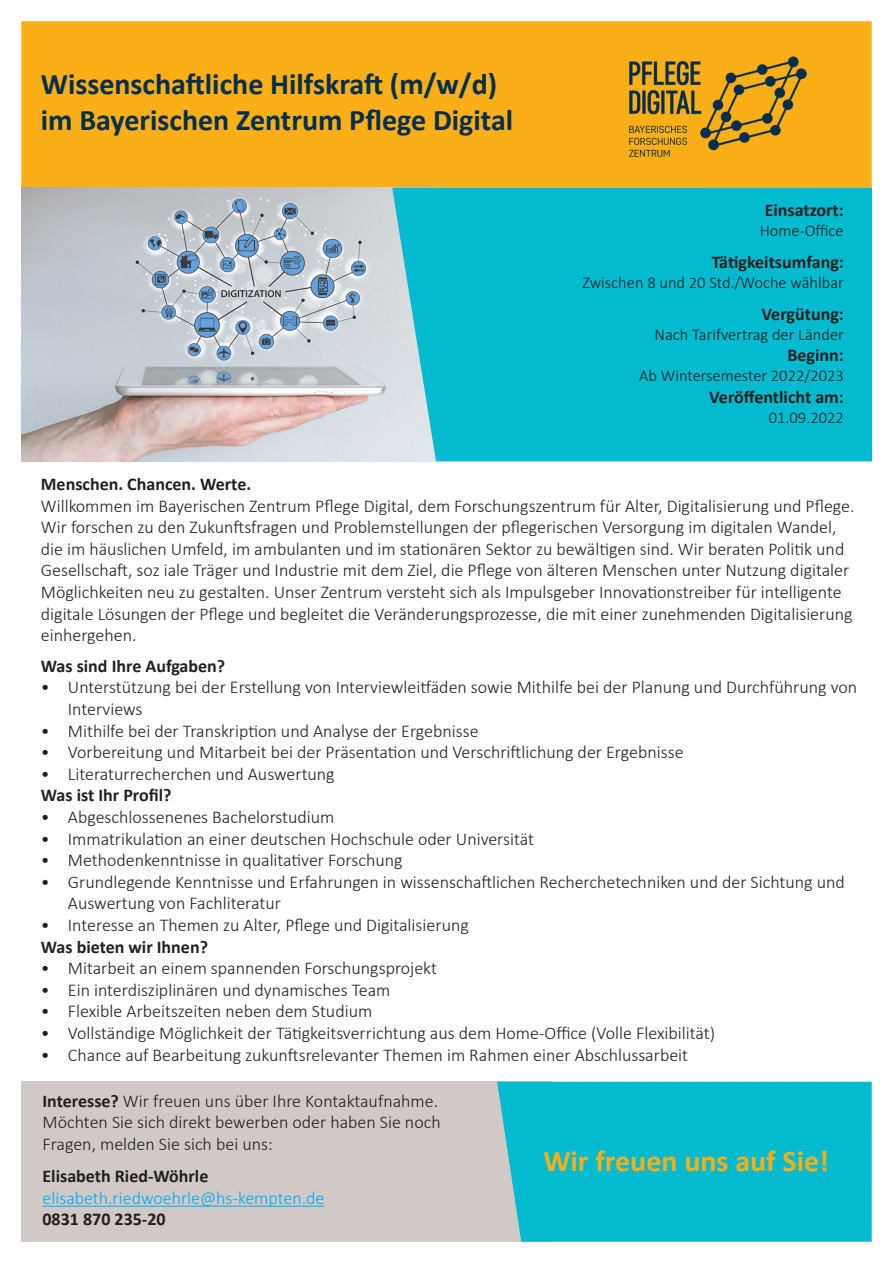
<style>
.page{position:relative;width:893px;height:1263px;background:#fff}
.page>*{position:absolute;margin:0;border:0;box-sizing:border-box;transform-origin:0 0}
.t1{font:700 30px "Calibri";color:#002e4f}
.t2{font:700 30px "Calibri";color:#faaf18}
.t3{font:300 18px/21.6px "Calibri";color:#231f20}
.t4{font:700 18px "Calibri";color:#231f20}
.t5{font:300 18px "Calibri";color:#00aeef}
.t6{font:300 16.5px "Calibri";color:#231f20}
.s1{font-weight:700}
</style>
<div class="page">
<div style="left:21px;top:21px;width:851px;height:167px;background:#faaf18"></div>
<img style="left:578px;top:21px;width:280px;height:167px">
<div style="left:21px;top:1082px;width:531px;height:160px;background:#d0c9c7"></div>
<hr style="left:43px;top:1206px;width:281px;height:1px;background:#00aeef">
<div style="left:497px;top:1082px;width:375px;height:160px;background:#03bace"></div>
<img style="left:21px;top:188px;width:371px;height:273px">
<svg style="left:392px;top:188px;width:480px;height:273px;background:#14bdcf"></svg>
<p class="t1" style="left:41px;top:63px;width:458px">Wissenschaftliche Hilfskraft (m/w/d)</p>
<p class="t1" style="left:41px;top:99px;width:474px">im Bayerischen Zentrum Pflege Digital</p>
<p class="t4" style="left:765px;top:197px;width:81px">Einsatzort:</p>
<p class="t6" style="left:760px;top:220px;width:86px">Home-Office</p>
<p class="t4" style="left:712px;top:249px;width:134px">Tätigkeitsumfang:</p>
<p class="t6" style="left:582px;top:272px;width:263px">Zwischen 8 und 20 Std./Woche wählbar</p>
<p class="t4" style="left:762px;top:301px;width:84px">Vergütung:</p>
<p class="t6" style="left:655px;top:324px;width:191px">Nach Tarifvertrag der Länder</p>
<p class="t4" style="left:787px;top:343px;width:58px">Beginn:</p>
<p class="t6" style="left:639px;top:365px;width:206px">Ab Wintersemester 2022/2023</p>
<p class="t4" style="left:709px;top:384px;width:136px">Veröffentlicht am:</p>
<p class="t6" style="left:769px;top:407px;width:77px">01.09.2022</p>
<p class="t4" style="left:41px;top:471px;width:212px">Menschen. Chancen. Werte.</p>
<p class="t3" style="left:41px;top:495px;width:815px">Willkommen im Bayerischen Zentrum Pflege Digital, dem Forschungszentrum für Alter, Digitalisierung und Pflege.</p>
<p class="t3" style="left:41px;top:516px;width:813px">Wir forschen zu den Zukunftsfragen und Problemstellungen der pflegerischen Versorgung im digitalen Wandel, die im häuslichen Umfeld, im ambulanten und im stationären Sektor zu bewältigen sind. Wir beraten Politik und Gesellschaft, soz iale Träger und Industrie mit dem Ziel, die Pflege von älteren Menschen unter Nutzung digitaler Möglichkeiten neu zu gestalten. Unser Zentrum versteht sich als Impulsgeber Innovationstreiber für intelligente digitale Lösungen der Pflege und begleitet die Veränderungsprozesse, die mit einer zunehmenden Digitalisierung einhergehen.</p>
<p class="t4" style="left:41px;top:653px;width:186px">Was sind Ihre Aufgaben?</p>
<p class="t3" style="left:68px;top:676px;width:791px;text-indent:-27px">• Unterstützung bei der Erstellung von Interviewleitfäden sowie Mithilfe bei der Planung und Durchführung von<br>Interviews</p>
<p class="t3" style="left:41px;top:720px;width:439px">• Mithilfe bei der Transkription und Analyse der Ergebnisse</p>
<p class="t3" style="left:41px;top:741px;width:644px">• Vorbereitung und Mitarbeit bei der Präsentation und Verschriftlichung der Ergebnisse</p>
<p class="t3" style="left:41px;top:763px;width:295px">• Literaturrecherchen und Auswertung</p>
<p class="t4" style="left:41px;top:783px;width:132px">Was ist Ihr Profil?</p>
<p class="t3" style="left:41px;top:806px;width:295px">• Abgeschlossenenes Bachelorstudium</p>
<p class="t3" style="left:41px;top:828px;width:494px">• Immatrikulation an einer deutschen Hochschule oder Universität</p>
<p class="t3" style="left:41px;top:849px;width:363px">• Methodenkenntnisse in qualitativer Forschung</p>
<p class="t3" style="left:68px;top:871px;width:778px;text-indent:-27px">• Grundlegende Kenntnisse und Erfahrungen in wissenschaftlichen Recherchetechniken und der Sichtung und<br>Auswertung von Fachliteratur</p>
<p class="t3" style="left:41px;top:914px;width:429px">• Interesse an Themen zu Alter, Pflege und Digitalisierung</p>
<p class="t4" style="left:41px;top:934px;width:169px">Was bieten wir Ihnen?</p>
<p class="t3" style="left:41px;top:957px;width:398px">• Mitarbeit an einem spannenden Forschungsprojekt</p>
<p class="t3" style="left:41px;top:979px;width:351px">• Ein interdisziplinären und dynamisches Team</p>
<p class="t3" style="left:41px;top:1000px;width:333px">• Flexible Arbeitszeiten neben dem Studium</p>
<p class="t3" style="left:41px;top:1022px;width:676px">• Vollständige Möglichkeit der Tätigkeitsverrichtung aus dem Home-Office (Volle Flexibilität)</p>
<p class="t3" style="left:41px;top:1044px;width:649px">• Chance auf Bearbeitung zukunftsrelevanter Themen im Rahmen einer Abschlussarbeit</p>
<p class="t3" style="left:43px;top:1090px;width:397px"><span class="s1">Interesse?</span> Wir freuen uns über Ihre Kontaktaufnahme.</p>
<p class="t3" style="left:43px;top:1111px;width:400px">Möchten Sie sich direkt bewerben oder haben Sie noch</p>
<p class="t3" style="left:43px;top:1133px;width:232px">Fragen, melden Sie sich bei uns:</p>
<p class="t4" style="left:43px;top:1163px;width:167px">Elisabeth Ried-Wöhrle</p>
<p class="t5" style="left:43px;top:1187px;width:283px">elisabeth.riedwoehrle@hs-kempten.de</p>
<p class="t4" style="left:43px;top:1207px;width:125px">0831 870 235-20</p>
<p class="t2" style="left:543px;top:1139px;width:287px">Wir freuen uns auf Sie!</p>
</div>
